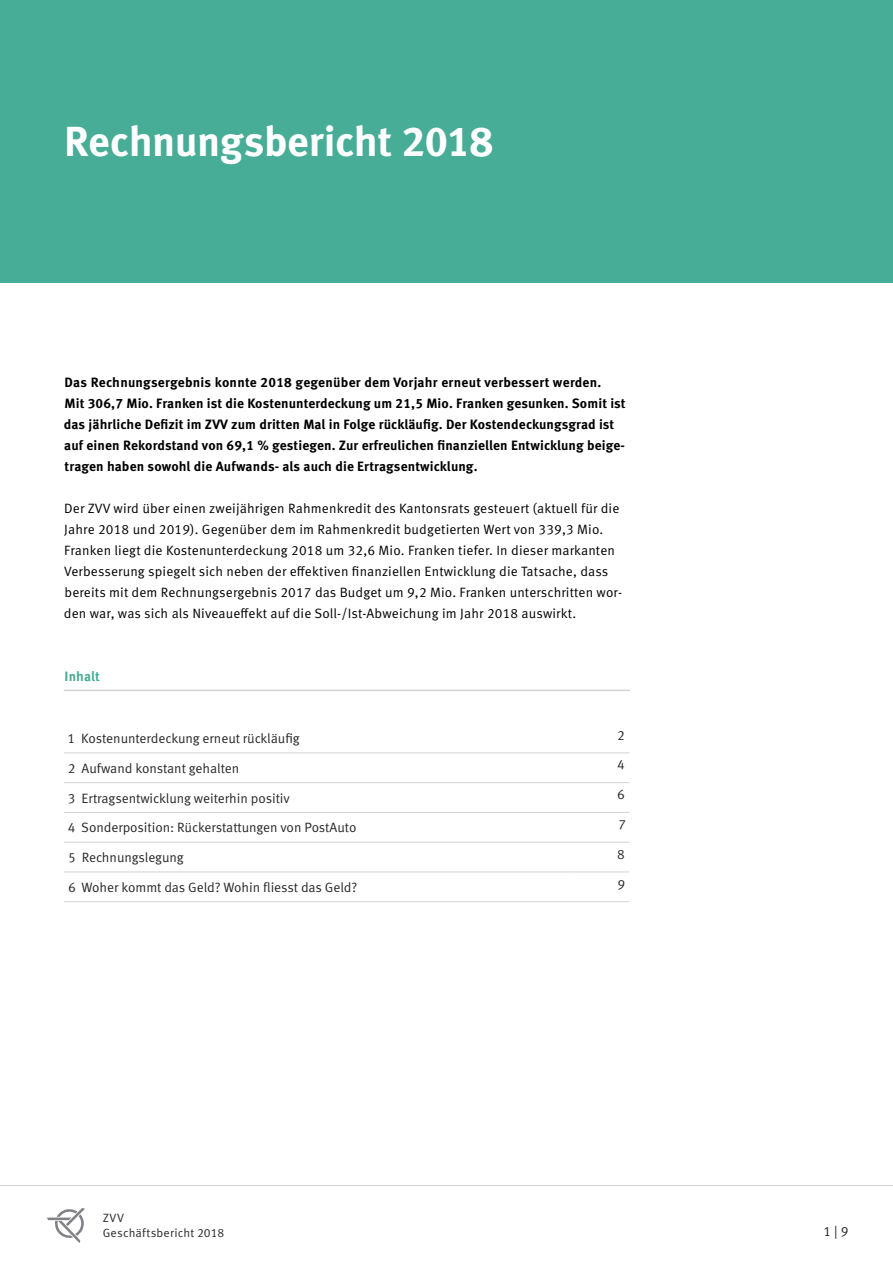
<style>
.page{position:relative;width:893px;height:1263px;background:#fff}
.page>*{position:absolute;margin:0;border:0;box-sizing:border-box;transform-origin:0 0}
.t1{font:700 42px "Meta OT";letter-spacing:-.015em;color:#fff}
.t2{font:13.5px/21px "Meta OT";letter-spacing:.01em;color:#000}
.t3{font:700 13.5px/21px "Meta OT";letter-spacing:.01em;color:#000}
.t4{font:13.5px "Meta OT";letter-spacing:-.005em;color:#292829}
.t5{font:700 13.5px "Meta OT";letter-spacing:.005em;color:#48ad96}
.t6{font:12px/15px "Meta OT";letter-spacing:.015em;color:#292829}
</style>
<div class="page">
<svg style="left:47px;top:1208px;width:38px;height:35px"></svg>
<hr style="left:0;top:1185px;width:893px;height:1px;background:#d1d3d4">
<div style="left:0;top:0;width:893px;height:282px;background:#48ad96"></div>
<hr style="left:64px;top:752px;width:506px;height:1px;background:#d1d3d4">
<hr style="left:570px;top:752px;width:59px;height:1px;background:#d1d3d4">
<hr style="left:64px;top:782px;width:506px;height:1px;background:#d1d3d4">
<hr style="left:570px;top:782px;width:59px;height:1px;background:#d1d3d4">
<hr style="left:64px;top:812px;width:506px;height:1px;background:#d1d3d4">
<hr style="left:570px;top:812px;width:59px;height:1px;background:#d1d3d4">
<hr style="left:64px;top:842px;width:506px;height:1px;background:#d1d3d4">
<hr style="left:570px;top:842px;width:59px;height:1px;background:#d1d3d4">
<hr style="left:64px;top:871px;width:506px;height:1px;background:#d1d3d4">
<hr style="left:570px;top:871px;width:59px;height:1px;background:#d1d3d4">
<hr style="left:64px;top:901px;width:506px;height:1px;background:#d1d3d4">
<hr style="left:570px;top:901px;width:59px;height:1px;background:#d1d3d4">
<hr style="left:64px;top:690px;width:566px;height:1px;background:#d1d3d4">
<h1 class="t1" style="left:64px;top:115px;width:431px">Rechnungsbericht 2018</h1>
<p class="t3" style="left:64px;top:372px;width:563px">Das Rechnungsergebnis konnte 2018 gegenüber dem Vorjahr erneut verbessert werden.<br>Mit 306,7 Mio. Franken ist die Kostenunterdeckung um 21,5 Mio. Franken gesunken. Somit ist das jährliche Defizit im ZVV zum dritten Mal in Folge rückläufig. Der Kostendeckungsgrad ist auf einen Rekordstand von 69,1 % gestiegen. Zur erfreulichen finanziellen Entwicklung beige&shy;tragen haben sowohl die Aufwands- als auch die Ertragsentwicklung.</p>
<p class="t2" style="left:64px;top:498px;width:560px">Der ZVV wird über einen zweijährigen Rahmenkredit des Kantonsrats gesteuert (aktuell für die Jahre 2018 und 2019). Gegenüber dem im Rahmenkredit budgetierten Wert von 339,3 Mio.<br>Franken liegt die Kostenunterdeckung 2018 um 32,6 Mio. Franken tiefer. In dieser markanten Verbesserung spiegelt sich neben der effektiven finanziellen Entwicklung die Tatsache, dass bereits mit dem Rechnungsergebnis 2017 das Budget um 9,2 Mio. Franken unterschritten wor&shy;den war, was sich als Niveaueffekt auf die Soll-/Ist-Abweichung im Jahr 2018 auswirkt.</p>
<p class="t5" style="left:65px;top:668px;width:37px">Inhalt</p>
<p class="t4" style="left:68px;top:730px;width:234px">1 Kostenunterdeckung erneut rückläufig</p>
<p class="t4" style="left:617px;top:727px;width:9px">2</p>
<p class="t4" style="left:68px;top:760px;width:173px">2 Aufwand konstant gehalten</p>
<p class="t4" style="left:617px;top:757px;width:9px">4</p>
<p class="t4" style="left:68px;top:790px;width:223px">3 Ertragsentwicklung weiterhin positiv</p>
<p class="t4" style="left:617px;top:786px;width:9px">6</p>
<p class="t4" style="left:68px;top:819px;width:290px">4 Sonderposition: Rückerstattungen von PostAuto</p>
<p class="t4" style="left:618px;top:816px;width:9px">7</p>
<p class="t4" style="left:68px;top:849px;width:117px">5 Rechnungslegung</p>
<p class="t4" style="left:617px;top:846px;width:9px">8</p>
<p class="t4" style="left:68px;top:879px;width:291px">6 Woher kommt das Geld? Wohin fliesst das Geld?</p>
<p class="t4" style="left:617px;top:876px;width:9px">9</p>
<p class="t6" style="left:103px;top:1211px;width:123px">ZVV<br>Geschäftsbericht 2018</p>
<p class="t4" style="left:823px;top:1223px;width:27px">1 | 9</p>
</div>
